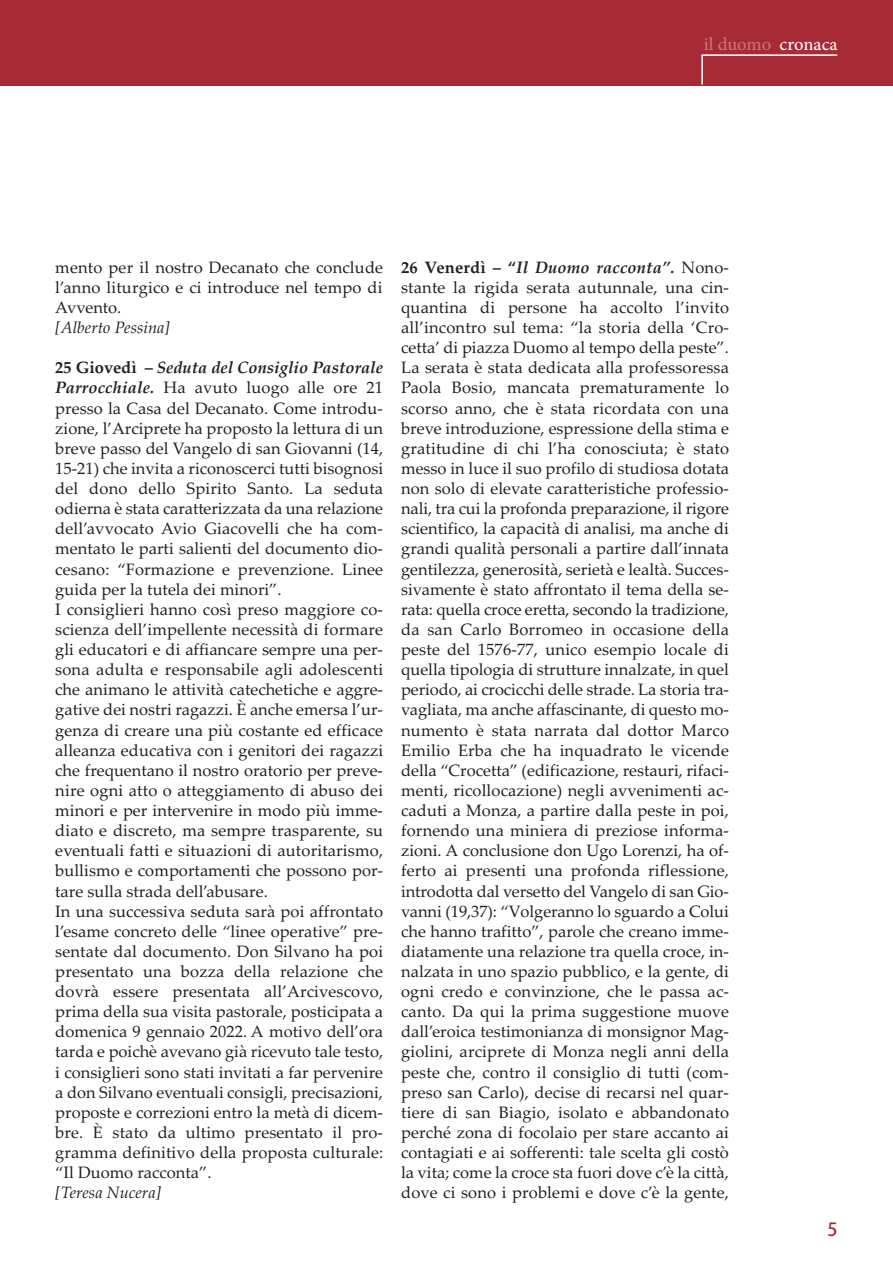
<style>
.page{position:relative;width:893px;height:1263px;background:#fff}
.page>*{position:absolute;margin:0;border:0;box-sizing:border-box;transform-origin:0 0}
.t1{font:18px "Adobe Hebrew";letter-spacing:-.005em;color:#c97677}
.t2{font:18px "Adobe Heiti Std";color:#a72b36}
.t3{font:16.5px/20.1px "Palatino Linotype";letter-spacing:.005em;color:#231f20;text-align:justify}
.t4{font:italic 16.5px "Palatino Linotype";color:#231f20}
.s1{color:#fff}
.s2{font-weight:700}
.s3{font-weight:700;font-style:italic}
</style>
<div class="page">
<div style="left:0;top:0;width:893px;height:85px;background:#a72b36"></div>
<svg style="left:701px;top:54px;width:138px;height:32px"></svg>
<p class="t1" style="left:704px;top:38px;width:135px">il duomo <span class="s1">cronaca</span></p>
<p class="t3" style="left:55px;top:257px;width:329px">mento per il nostro Decanato che conclude l’anno liturgico e ci introduce nel tempo di Avvento.</p>
<p class="t4" style="left:55px;top:318px;width:116px">[Alberto Pessina]</p>
<p class="t3" style="left:55px;top:358px;width:329px;text-align:left"><span class="s2">25 Giovedì –</span> <span class="s3">Seduta del Consiglio Pastorale Parrocchiale.</span> Ha avuto luogo alle ore 21 presso la Casa del Decanato. Come introdu&shy;zione, l’Arciprete ha proposto la lettura di un breve passo del Vangelo di san Giovanni (14, 15-21) che invita a riconoscerci tutti bisognosi del dono dello Spirito Santo. La seduta odierna è stata caratterizzata da una relazione dell’avvocato Avio Giacovelli che ha com&shy;mentato le parti salienti del documento dio&shy;cesano: “Formazione e prevenzione. Linee guida per la tutela dei minori”.<br>I consiglieri hanno così preso maggiore co&shy;scienza dell’impellente necessità di formare gli educatori e di affiancare sempre una per&shy;sona adulta e responsabile agli adolescenti che animano le attività catechetiche e aggre&shy;gative dei nostri ragazzi. È anche emersa l’ur&shy;genza di creare una più costante ed efficace alleanza educativa con i genitori dei ragazzi che frequentano il nostro oratorio per preve&shy;nire ogni atto o atteggiamento di abuso dei minori e per intervenire in modo più imme&shy;diato e discreto, ma sempre trasparente, su eventuali fatti e situazioni di autoritarismo, bullismo e comportamenti che possono por&shy;tare sulla strada dell’abusare.<br>In una successiva seduta sarà poi affrontato l’esame concreto delle “linee operative” pre&shy;sentate dal documento. Don Silvano ha poi presentato una bozza della relazione che dovrà essere presentata all’Arcivescovo, prima della sua visita pastorale, posticipata a domenica 9 gennaio 2022. A motivo dell’ora tarda e poichè avevano già ricevuto tale testo, i consiglieri sono stati invitati a far pervenire a don Silvano eventuali consigli, precisazioni, proposte e correzioni entro la metà di dicem&shy;bre. È stato da ultimo presentato il pro&shy;gramma definitivo della proposta culturale: “Il Duomo racconta”.</p>
<p class="t4" style="left:55px;top:1183px;width:107px">[Teresa Nucera]</p>
<p class="t3" style="left:401px;top:257px;width:329px"><span class="s2">26 Venerdì – “</span><span class="s3">Il Duomo racconta”.</span> Nono&shy;stante la rigida serata autunnale, una cin&shy;quantina di persone ha accolto l’invito all’incontro sul tema: “la storia della ‘Cro&shy;cetta’ di piazza Duomo al tempo della peste”.<br>La serata è stata dedicata alla professoressa Paola Bosio, mancata prematuramente lo scorso anno, che è stata ricordata con una breve introduzione, espressione della stima e gratitudine di chi l’ha conosciuta; è stato messo in luce il suo profilo di studiosa dotata non solo di elevate caratteristiche professio&shy;nali, tra cui la profonda preparazione, il rigore scientifico, la capacità di analisi, ma anche di grandi qualità personali a partire dall’innata gentilezza, generosità, serietà e lealtà. Succes&shy;sivamente è stato affrontato il tema della se&shy;rata: quella croce eretta, secondo la tradizione, da san Carlo Borromeo in occasione della peste del 1576-77, unico esempio locale di quella tipologia di strutture innalzate, in quel periodo, ai crocicchi delle strade. La storia tra&shy;vagliata, ma anche affascinante, di questo mo&shy;numento è stata narrata dal dottor Marco Emilio Erba che ha inquadrato le vicende della “Crocetta” (edificazione, restauri, rifaci&shy;menti, ricollocazione) negli avvenimenti ac&shy;caduti a Monza, a partire dalla peste in poi, fornendo una miniera di preziose informa&shy;zioni. A conclusione don Ugo Lorenzi, ha of&shy;ferto ai presenti una profonda riflessione, introdotta dal versetto del Vangelo di san Gio&shy;vanni (19,37): “Volgeranno lo sguardo a Colui che hanno trafitto”, parole che creano imme&shy;diatamente una relazione tra quella croce, in&shy;nalzata in uno spazio pubblico, e la gente, di ogni credo e convinzione, che le passa ac&shy;canto. Da qui la prima suggestione muove dall’eroica testimonianza di monsignor Mag&shy;giolini, arciprete di Monza negli anni della peste che, contro il consiglio di tutti (com&shy;preso san Carlo), decise di recarsi nel quar&shy;tiere di san Biagio, isolato e abbandonato perché zona di focolaio per stare accanto ai contagiati e ai sofferenti: tale scelta gli costò la vita; come la croce sta fuori dove c’è la città, dove ci sono i problemi e dove c’è la gente,</p>
<p class="t2" style="left:828px;top:1219px;width:12px">5</p>
</div>
